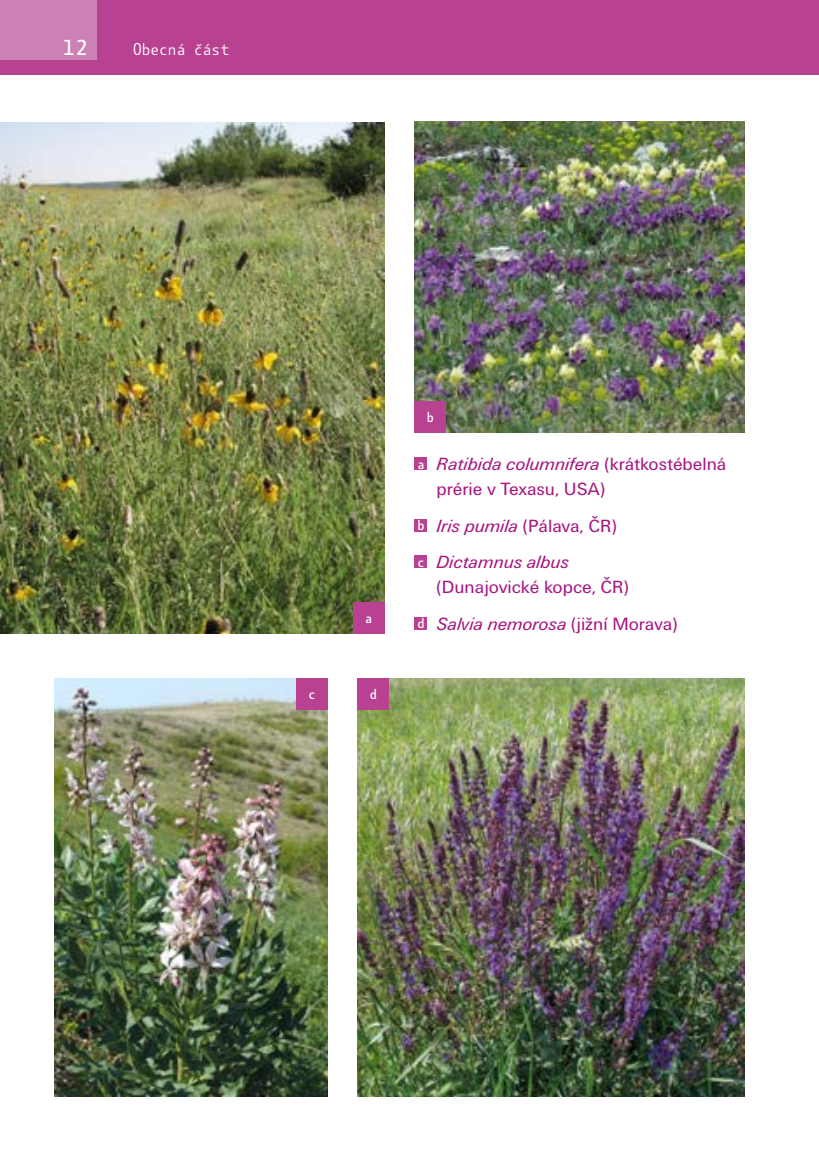
<style>
.page{position:relative;width:819px;height:1166px;background:#fff}
.page>*{position:absolute;margin:0;border:0;box-sizing:border-box;transform-origin:0 0}
.t1{font:500 21px "Botanika Mono";color:#fff}
.t2{font:18.38px/24.5px "U001 TOT";color:#a71681}
.t3{font:italic 18.38px/36.8px "U001 TOT";color:#a71681}
.t4{font:16.62px "Botanika Mono";letter-spacing:-.075em;color:#fff}
.t5{font:500 14px "Botanika Mono";color:#fff}
.s1{font-family:"Botanika Mono";font-weight:500;font-size:14px;color:#fff}
.s2{font-style:italic}
.s3{font-family:"Botanika Mono";font-weight:500;font-style:normal;font-size:14px;color:#fff}
.s4{font-style:normal}
</style>
<div class="page">
<div style="left:0;top:0;width:819px;height:74px;background:#b94191"></div>
<div style="left:0;top:0;width:97px;height:60px;background:#cc81b5"></div>
<img style="left:357px;top:678px;width:387px;height:418px">
<div style="left:414px;top:457px;width:13px;height:13px;background:#b94191"></div>
<div style="left:414px;top:519px;width:13px;height:13px;background:#b94191"></div>
<div style="left:414px;top:555px;width:13px;height:13px;background:#b94191"></div>
<div style="left:414px;top:617px;width:13px;height:13px;background:#b94191"></div>
<img style="left:0;top:123px;width:384px;height:510px">
<img style="left:55px;top:678px;width:273px;height:418px">
<img style="left:414px;top:122px;width:330px;height:311px">
<div style="left:353px;top:602px;width:31px;height:31px;background:#b94191"></div>
<div style="left:414px;top:401px;width:32px;height:32px;background:#b94191"></div>
<div style="left:296px;top:678px;width:32px;height:32px;background:#b94191"></div>
<div style="left:357px;top:678px;width:32px;height:32px;background:#b94191"></div>
<p class="t1" style="left:63px;top:33px;width:27px">12</p>
<p class="t4" style="left:132px;top:39px;width:99px">Obecná část</p>
<p class="t5" style="left:364px;top:608px;width:10px">a</p>
<p class="t5" style="left:308px;top:685px;width:10px">c</p>
<p class="t5" style="left:369px;top:685px;width:10px">d</p>
<p class="t5" style="left:426px;top:408px;width:10px">b</p>
<p class="t2" style="left:436px;top:452px;width:291px;text-indent:-20px"><span class="s1">a</span> <span class="s2">Ratibida columnifera</span> (krátkostébelná prérie v Texasu, USA)</p>
<p class="t3" style="left:416px;top:507px;width:201px"><span class="s3">b</span> Iris pumila <span class="s4">(Pálava, ČR) </span><span class="s3">c</span> Dictamnus albus</p>
<p class="t2" style="left:416px;top:569px;width:262px;line-height:36.8px;text-indent:20px">(Dunajovické kopce, ČR)<br><span class="s1">d</span> <span class="s2">Salvia nemorosa</span> (jižní Morava)</p>
</div>
